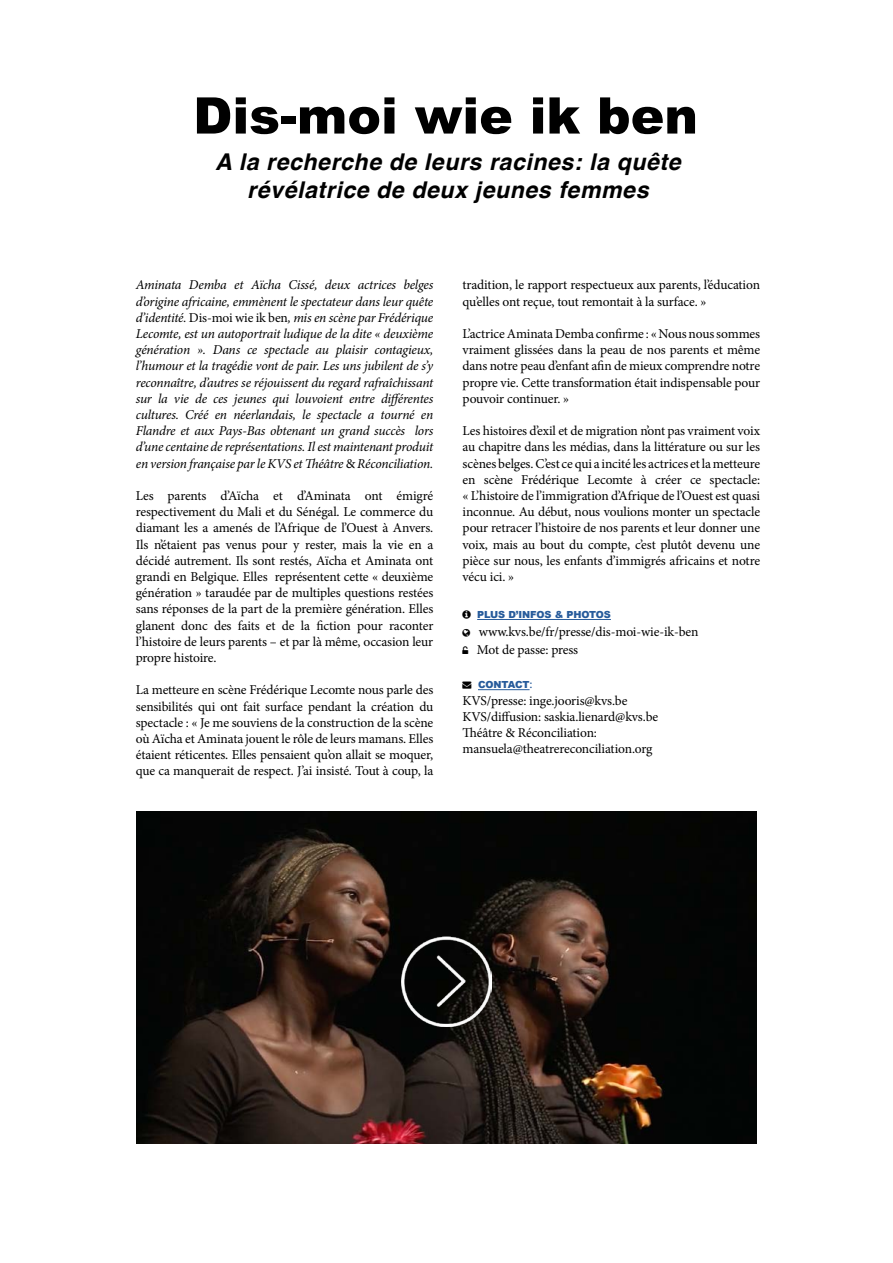
<style>
.page{position:relative;width:893px;height:1263px;background:#fff}
.page>*{position:absolute;margin:0;border:0;box-sizing:border-box;transform-origin:0 0}
.t1{font:900 50.55px "Arial";color:#000}
.t2{font:italic 700 23.1px/27.8px "Helvetica";letter-spacing:.025em;color:#000;text-align:center}
.t3{font:13.5px/16.2px "Minion Pro";letter-spacing:-.01em;color:#000;text-align:justify}
.t4{font:italic 13.5px/16.2px "Minion Pro";letter-spacing:-.015em;color:#000;text-align:justify}
.t5{font:900 9.75px "Arial";letter-spacing:-.01em;color:#275b9b}
.s1{font-style:normal}
.s2{color:#000}
.s3{font-family:"Minion Pro";font-weight:400;font-size:13.5px}
</style>
<div class="page">
<hr style="left:477px;top:619px;width:134px;height:1px;background:#275b9b">
<hr style="left:478px;top:689px;width:52px;height:1px;background:#275b9b">
<img style="left:136px;top:811px;width:620px;height:333px">
<img style="left:402px;top:936px;width:89px;height:90px">
<h1 class="t1" style="left:193px;top:79px;width:506px">Dis-moi wie ik ben</h1>
<h2 class="t2" style="left:215px;top:149px;width:467px">A la recherche de leurs racines: la quête révélatrice de deux jeunes femmes</h2>
<p class="t4" style="left:136px;top:277px;width:299px">Aminata Demba et Aïcha Cissé, deux actrices belges d’origine africaine, emmènent le spectateur dans leur quête d’identité. <span class="s1">Dis-moi wie ik ben</span>, mis en scène par Frédérique Lecomte, est un autoportrait ludique de la dite « deuxième génération ». Dans ce spectacle au plaisir contagieux, l’humour et la tragédie vont de pair. Les uns jubilent de s’y reconnaître, d’autres se réjouissent du regard rafraîchissant sur la vie de ces jeunes qui louvoient entre différentes cultures. Créé en néerlandais, le spectacle a tourné en Flandre et aux Pays-Bas obtenant un grand succès lors d’une centaine de représentations. Il est maintenant produit en version française par le KVS et Théâtre <span class="s1">&amp;</span> Réconciliation.</p>
<p class="t3" style="left:136px;top:488px;width:299px">Les parents d’Aïcha et d’Aminata ont émigré respectivement du Mali et du Sénégal. Le commerce du diamant les a amenés de l’Afrique de l’Ouest à Anvers.<br>Ils n’étaient pas venus pour y rester, mais la vie en a décidé autrement. Ils sont restés, Aïcha et Aminata ont grandi en Belgique. Elles représentent cette « deuxième génération » taraudée par de multiples questions restées sans réponses de la part de la première génération. Elles glanent donc des faits et de la fiction pour raconter l’histoire de leurs parents – et par là même, occasion leur propre histoire.</p>
<p class="t3" style="left:136px;top:682px;width:299px">La metteure en scène Frédérique Lecomte nous parle des sensibilités qui ont fait surface pendant la création du spectacle : « Je me souviens de la construction de la scène où Aïcha et Aminata jouent le rôle de leurs mamans. Elles étaient réticentes. Elles pensaient qu’on allait se moquer, que ca manquerait de respect. J’ai insisté. Tout à coup, la</p>
<p class="t3" style="left:463px;top:277px;width:299px">tradition, le rapport respectueux aux parents, l’éducation qu’elles ont reçue, tout remontait à la surface. »</p>
<p class="t3" style="left:463px;top:326px;width:299px">L’actrice Aminata Demba confirme : « Nous nous sommes vraiment glissées dans la peau de nos parents et même dans notre peau d’enfant afin de mieux comprendre notre propre vie. Cette transformation était indispensable pour pouvoir continuer. »</p>
<p class="t3" style="left:463px;top:423px;width:299px">Les histoires d’exil et de migration n’ont pas vraiment voix au chapitre dans les médias, dans la littérature ou sur les scènes belges. C’est ce qui a incité les actrices et la metteure en scène Frédérique Lecomte à créer ce spectacle: « L’histoire de l’immigration d’Afrique de l’Ouest est quasi inconnue. Au début, nous voulions monter un spectacle pour retracer l’histoire de nos parents et leur donner une voix, mais au bout du compte, c’est plutôt devenu une pièce sur nous, les enfants d’immigrés africains et notre vécu ici. »</p>
<p class="t5" style="left:477px;top:608px;width:135px">PLUS D’INFOS &amp; PHOTOS</p>
<p class="t3" style="left:477px;top:623px;width:223px;line-height:18px">www.kvs.be/fr/presse/dis-moi-wie-ik-ben<br>Mot de passe: press</p>
<p class="t5" style="left:463px;top:678px;width:72px"><span class="s2">→</span> CONTACT<span class="s3">:</span></p>
<p class="t3" style="left:463px;top:692px;width:197px;text-align:left">KVS/presse: inge.jooris@kvs.be KVS/diffusion: saskia.lienard@kvs.be Théâtre &amp; Réconciliation: mansuela@theatrereconciliation.org</p>
</div>
